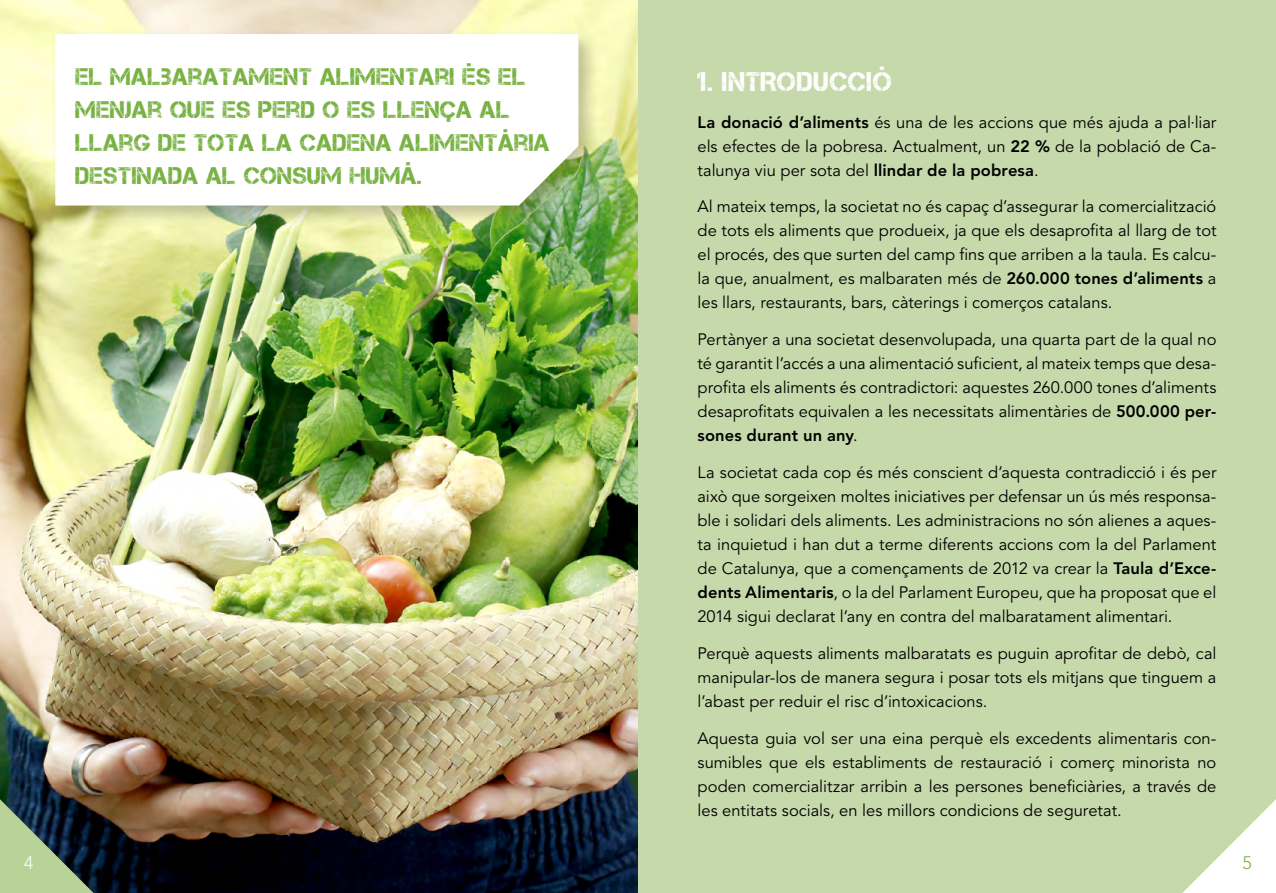
<style>
.page{position:relative;width:1276px;height:893px;background:#fff}
.page>*{position:absolute;margin:0;border:0;box-sizing:border-box;transform-origin:0 0}
.t1{font:27px "Captureit";letter-spacing:.025em;color:#fff}
.t2{font:24px/33px "Captureit";letter-spacing:.02em;color:#79b243}
.t3{font:300 18px "Avenir";color:#fff}
.t4{font:300 18px "Avenir";color:#79b243}
.t5{font:16.5px/24px "Avenir";color:#000;text-align:justify}
.s1{font-weight:800}
</style>
<div class="page">
<img style="left:0;top:0;width:638px;height:893px">
<div style="left:638px;top:0;width:638px;height:893px;background:#c6d9aa"></div>
<div style="left:50px;top:29px;width:552px;height:200px;background:#000;opacity:.24"></div>
<svg style="left:55px;top:34px;width:523px;height:172px"></svg>
<svg style="left:1182px;top:799px;width:94px;height:94px"></svg>
<svg style="left:0;top:799px;width:94px;height:94px;background:#627763"></svg>
<h2 class="t2" style="left:75px;top:60px;width:476px">EL MALBARATAMENT ALIMENTARI ÉS EL<br>MENJAR QUE ES PERD O ES LLENC, A AL<br>LLARG DE TOTA LA CADENA ALIMENTÀRIA<br>DESTINADA AL CONSUM HUMÀ.</h2>
<h1 class="t1" style="left:697px;top:66px;width:195px">1. INTRODUCCIÓ</h1>
<p class="t5" style="left:697px;top:110px;width:520px"><span class="s1">La donació d’aliments</span> és una de les accions que més ajuda a pal·liar els efectes de la pobresa. Actualment, un <span class="s1">22 %</span> de la població de Ca&shy;talunya viu per sota del <span class="s1">llindar de la pobresa</span>.</p>
<p class="t5" style="left:697px;top:195px;width:520px">Al mateix temps, la societat no és capaç d’assegurar la comercialització de tots els aliments que produeix, ja que els desaprofita al llarg de tot el procés, des que surten del camp fins que arriben a la taula. Es calcu&shy;la que, anualment, es malbaraten més de <span class="s1">260.000 tones d’aliments</span> a les llars, restaurants, bars, càterings i comerços catalans.</p>
<p class="t5" style="left:697px;top:328px;width:520px">Pertànyer a una societat desenvolupada, una quarta part de la qual no té garantit l’accés a una alimentació suficient, al mateix temps que desa&shy;profita els aliments és contradictori: aquestes 260.000 tones d’aliments desaprofitats equivalen a les necessitats alimentàries de <span class="s1">500.000 per&shy;sones durant un any</span>.</p>
<p class="t5" style="left:697px;top:461px;width:520px">La societat cada cop és més conscient d’aquesta contradicció i és per això que sorgeixen moltes iniciatives per defensar un ús més responsa&shy;ble i solidari dels aliments. Les administracions no són alienes a aques&shy;ta inquietud i han dut a terme diferents accions com la del Parlament de Catalunya, que a començaments de 2012 va crear la <span class="s1">Taula d’Exce&shy;dents Alimentaris</span>, o la del Parlament Europeu, que ha proposat que el 2014 sigui declarat l’any en contra del malbaratament alimentari.</p>
<p class="t5" style="left:697px;top:642px;width:520px">Perquè aquests aliments malbaratats es puguin aprofitar de debò, cal manipular-los de manera segura i posar tots els mitjans que tinguem a l’abast per reduir el risc d’intoxicacions.</p>
<p class="t5" style="left:697px;top:726px;width:520px">Aquesta guia vol ser una eina perquè els excedents alimentaris con&shy;sumibles que els establiments de restauració i comerç minorista no poden comercialitzar arribin a les persones beneficiàries, a través de les entitats socials, en les millors condicions de seguretat.</p>
<p class="t3" style="left:24px;top:852px;width:11px">4</p>
<p class="t4" style="left:1242px;top:852px;width:11px">5</p>
</div>
